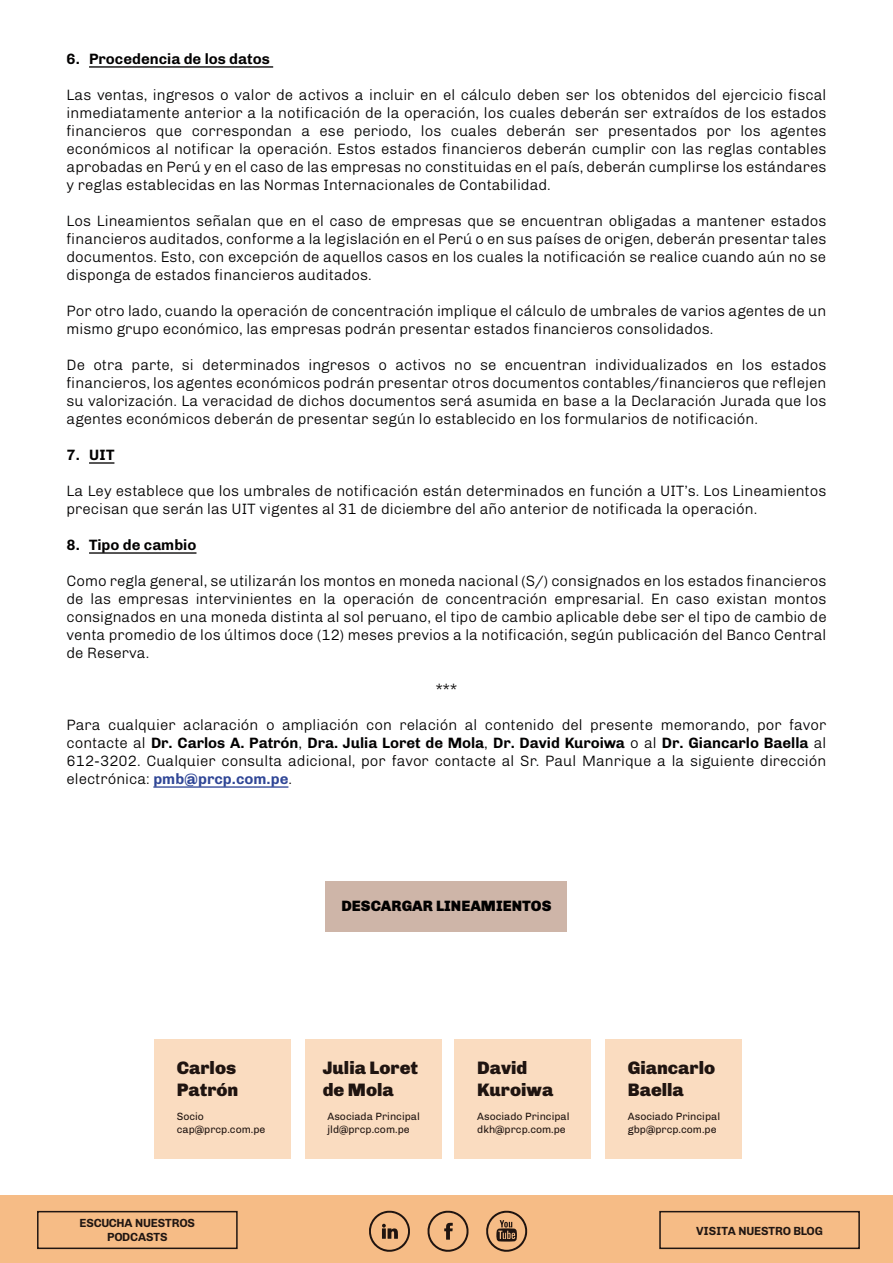
<style>
.page{position:relative;width:893px;height:1263px;background:#fff}
.page>*{position:absolute;margin:0;border:0;box-sizing:border-box;transform-origin:0 0}
.t1{font:900 18.15px/21.8px "Chivo";color:#1f1410}
.t2{font:300 15px/18px "Chivo";color:#020101;text-align:justify}
.t3{font:700 15px "Chivo";color:#020101}
.t4{font:900 15px "Chivo";color:#020101}
.t5{font:700 11.85px/14.1px "Chivo";letter-spacing:-.01em;color:#201612;text-align:center}
.t6{font:10.5px/12.6px "Chivo";color:#1f1410}
.s1{font-weight:700}
.s2{font-weight:700;color:#2f4696}
</style>
<div class="page">
<div style="left:0;top:1196px;width:893px;height:67px;background:#f6bc86"></div>
<svg style="left:369px;top:1211px;width:41px;height:41px"></svg>
<svg style="left:427px;top:1211px;width:41px;height:41px"></svg>
<svg style="left:486px;top:1211px;width:41px;height:41px"></svg>
<div style="left:659px;top:1211px;width:201px;height:38px;border:2px solid #201612"></div>
<div style="left:37px;top:1211px;width:201px;height:38px;border:2px solid #201612"></div>
<div style="left:154px;top:1039px;width:137px;height:119px;background:#fadcc0"></div>
<div style="left:305px;top:1039px;width:137px;height:119px;background:#fadcc0"></div>
<div style="left:454px;top:1039px;width:137px;height:119px;background:#fadcc0"></div>
<div style="left:605px;top:1039px;width:137px;height:119px;background:#fadcc0"></div>
<hr style="left:89px;top:66px;width:184px;height:2px;background:#020101">
<hr style="left:89px;top:462px;width:25px;height:2px;background:#020101">
<hr style="left:89px;top:552px;width:107px;height:2px;background:#020101">
<hr style="left:153px;top:786px;width:135px;height:2px;background:#2f4696">
<div style="left:326px;top:881px;width:241px;height:51px;background:#ceb5a8"></div>
<p class="t3" style="left:89px;top:48px;width:182px">Procedencia de los datos</p>
<p class="t2" style="left:67px;top:85px;width:761px">Las ventas, ingresos o valor de activos a incluir en el cálculo deben ser los obtenidos del ejercicio fiscal inmediatamente anterior a la notificación de la operación, los cuales deberán ser extraídos de los estados financieros que correspondan a ese periodo, los cuales deberán ser presentados por los agentes económicos al notificar la operación. Estos estados financieros deberán cumplir con las reglas contables aprobadas en Perú y en el caso de las empresas no constituidas en el país, deberán cumplirse los estándares y reglas establecidas en las Normas Internacionales de Contabilidad.</p>
<p class="t2" style="left:67px;top:211px;width:761px">Los Lineamientos señalan que en el caso de empresas que se encuentran obligadas a mantener estados financieros auditados, conforme a la legislación en el Perú o en sus países de origen, deberán presentar tales documentos. Esto, con excepción de aquellos casos en los cuales la notificación se realice cuando aún no se disponga de estados financieros auditados.</p>
<p class="t2" style="left:67px;top:301px;width:761px">Por otro lado, cuando la operación de concentración implique el cálculo de umbrales de varios agentes de un mismo grupo económico, las empresas podrán presentar estados financieros consolidados.</p>
<p class="t2" style="left:67px;top:355px;width:761px">De otra parte, si determinados ingresos o activos no se encuentran individualizados en los estados financieros, los agentes económicos podrán presentar otros documentos contables/financieros que reflejen su valorización. La veracidad de dichos documentos será asumida en base a la Declaración Jurada que los agentes económicos deberán de presentar según lo establecido en los formularios de notificación.</p>
<p class="t3" style="left:89px;top:444px;width:27px">UIT</p>
<p class="t2" style="left:67px;top:481px;width:761px">La Ley establece que los umbrales de notificación están determinados en función a UIT’s. Los Lineamientos precisan que serán las UIT vigentes al 31 de diciembre del año anterior de notificada la operación.</p>
<p class="t3" style="left:89px;top:534px;width:109px">Tipo de cambio</p>
<p class="t2" style="left:67px;top:571px;width:762px">Como regla general, se utilizarán los montos en moneda nacional (S/) consignados en los estados financieros de las empresas intervinientes en la operación de concentración empresarial. En caso existan montos consignados en una moneda distinta al sol peruano, el tipo de cambio aplicable debe ser el tipo de cambio de venta promedio de los últimos doce (12) meses previos a la notificación, según publicación del Banco Central de Reserva.</p>
<p class="t2" style="left:436px;top:679px;width:23px">***</p>
<p class="t2" style="left:67px;top:715px;width:761px">Para cualquier aclaración o ampliación con relación al contenido del presente memorando, por favor contacte al <span class="s1">Dr. Carlos A. Patrón</span>, <span class="s1">Dra. Julia Loret de Mola</span>, <span class="s1">Dr. David Kuroiwa</span> o al <span class="s1">Dr. Giancarlo Baella</span> al 612-3202. Cualquier consulta adicional, por favor contacte al Sr. Paul Manrique a la siguiente dirección electrónica: <span class="s2">pmb@prcp.com.pe</span>.</p>
<p class="t3" style="left:67px;top:48px;width:15px">6.</p>
<p class="t3" style="left:67px;top:444px;width:15px">7.</p>
<p class="t3" style="left:67px;top:534px;width:15px">8.</p>
<p class="t4" style="left:341px;top:894px;width:211px">DESCARGAR LINEAMIENTOS</p>
<p class="t1" style="left:177px;top:1056px;width:63px">Carlos<br>Patrón</p>
<p class="t6" style="left:177px;top:1110px;width:90px">Socio cap@prcp.com.pe</p>
<p class="t5" style="left:80px;top:1215px;width:117px">ESCUCHA NUESTROS<br>PODCASTS</p>
<p class="t1" style="left:323px;top:1056px;width:97px">Julia Loret de Mola</p>
<p class="t6" style="left:327px;top:1110px;width:94px">Asociada Principal jld@prcp.com.pe</p>
<p class="t1" style="left:477px;top:1056px;width:78px">David<br>Kuroiwa</p>
<p class="t6" style="left:477px;top:1110px;width:94px">Asociado Principal dkh@prcp.com.pe</p>
<p class="t1" style="left:628px;top:1056px;width:89px">Giancarlo<br>Baella</p>
<p class="t6" style="left:628px;top:1110px;width:94px">Asociado Principal gbp@prcp.com.pe</p>
<p class="t5" style="left:696px;top:1223px;width:129px">VISITA NUESTRO BLOG</p>
</div>
